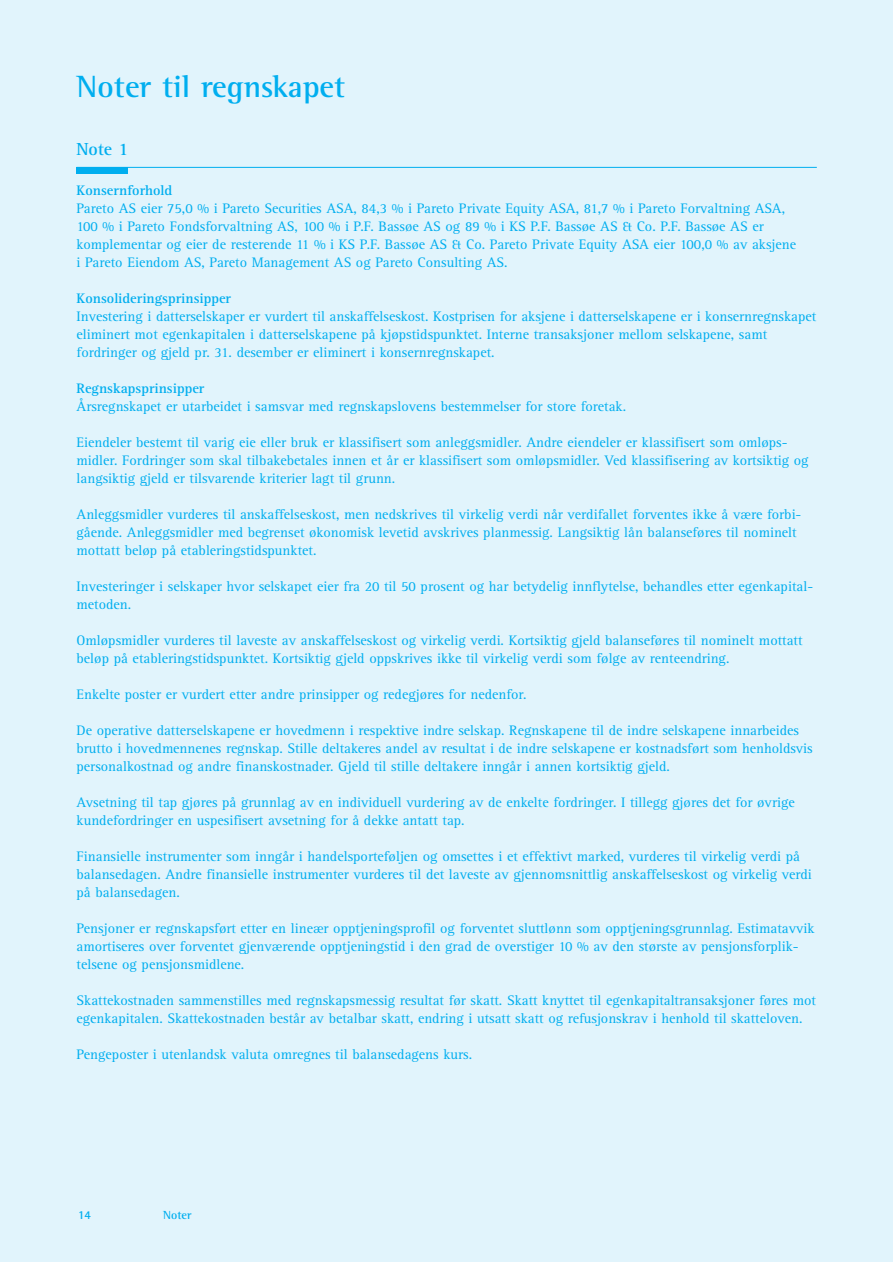
<style>
.page{position:relative;width:893px;height:1262px;background:#fff}
.page>*{position:absolute;margin:0;border:0;box-sizing:border-box;transform-origin:0 0}
.t1{font:700 31.5px "Rotis Semi Serif";color:#00aeef}
.t2{font:700 18px "Rotis Serif";color:#00aeef}
.t3{font:14.25px/18px "Rotis Serif";color:#00aeef}
.t4{font:700 14.25px "Rotis Serif";color:#00aeef}
.t5{font:700 12px "Rotis Semi Serif";color:#00aeef}
.t6{font:700 12px "Rotis Semi Sans";color:#00aeef}
</style>
<div class="page">
<div style="left:0;top:0;width:892px;height:1261px;background:#e1f4fc"></div>
<hr style="left:77px;top:167px;width:739px;height:1px;background:#00aeef">
<div style="left:77px;top:167px;width:51px;height:7px;background:#00aeef"></div>
<h1 class="t1" style="left:77px;top:75px;width:270px">Noter til regnskapet</h1>
<p class="t2" style="left:77px;top:142px;width:53px">Note 1</p>
<p class="t4" style="left:77px;top:185px;width:97px">Konsernforhold</p>
<p class="t3" style="left:77px;top:201px;width:721px">Pareto AS eier 75,0 % i Pareto Securities ASA, 84,3 % i Pareto Private Equity ASA, 81,7 % i Pareto Forvaltning ASA, 100 % i Pareto Fondsforvaltning AS, 100 % i P.F. Bassøe AS og 89 % i KS P.F. Bassøe AS &amp; Co. P.F. Bassøe AS er komplementar og eier de resterende 11 % i KS P.F. Bassøe AS &amp; Co. Pareto Private Equity ASA eier 100,0 % av aksjene i Pareto Eiendom AS, Pareto Management AS og Pareto Consulting AS.</p>
<p class="t4" style="left:77px;top:293px;width:156px">Konsolideringsprinsipper</p>
<p class="t3" style="left:77px;top:309px;width:741px">Investering i datterselskaper er vurdert til anskaffelseskost. Kostprisen for aksjene i datterselskapene er i konsernregnskapet eliminert mot egenkapitalen i datterselskapene på kjøpstidspunktet. Interne transaksjoner mellom selskapene, samt fordringer og gjeld pr. 31. desember er eliminert i konsernregnskapet.</p>
<p class="t4" style="left:77px;top:383px;width:129px">Regnskapsprinsipper</p>
<p class="t3" style="left:77px;top:399px;width:551px">Årsregnskapet er utarbeidet i samsvar med regnskapslovens bestemmelser for store foretak.</p>
<p class="t3" style="left:77px;top:435px;width:733px">Eiendeler bestemt til varig eie eller bruk er klassifisert som anleggsmidler. Andre eiendeler er klassifisert som omløps&shy;midler. Fordringer som skal tilbakebetales innen et år er klassifisert som omløpsmidler. Ved klassifisering av kortsiktig og langsiktig gjeld er tilsvarende kriterier lagt til grunn.</p>
<p class="t3" style="left:77px;top:507px;width:726px">Anleggsmidler vurderes til anskaffelseskost, men nedskrives til virkelig verdi når verdifallet forventes ikke å være forbi&shy;gående. Anleggsmidler med begrenset økonomisk levetid avskrives planmessig. Langsiktig lån balanseføres til nominelt mottatt beløp på etableringstidspunktet.</p>
<p class="t3" style="left:77px;top:579px;width:738px">Investeringer i selskaper hvor selskapet eier fra 20 til 50 prosent og har betydelig innflytelse, behandles etter egenkapital&shy;metoden.</p>
<p class="t3" style="left:77px;top:633px;width:727px">Omløpsmidler vurderes til laveste av anskaffelseskost og virkelig verdi. Kortsiktig gjeld balanseføres til nominelt mottatt beløp på etableringstidspunktet. Kortsiktig gjeld oppskrives ikke til virkelig verdi som følge av renteendring.</p>
<p class="t3" style="left:77px;top:687px;width:451px">Enkelte poster er vurdert etter andre prinsipper og redegjøres for nedenfor.</p>
<p class="t3" style="left:77px;top:723px;width:737px">De operative datterselskapene er hovedmenn i respektive indre selskap. Regnskapene til de indre selskapene innarbeides brutto i hovedmennenes regnskap. Stille deltakeres andel av resultat i de indre selskapene er kostnadsført som henholdsvis personalkostnad og andre finanskostnader. Gjeld til stille deltakere inngår i annen kortsiktig gjeld.</p>
<p class="t3" style="left:77px;top:795px;width:719px">Avsetning til tap gjøres på grunnlag av en individuell vurdering av de enkelte fordringer. I tillegg gjøres det for øvrige kundefordringer en uspesifisert avsetning for å dekke antatt tap.</p>
<p class="t3" style="left:77px;top:849px;width:736px">Finansielle instrumenter som inngår i handelsporteføljen og omsettes i et effektivt marked, vurderes til virkelig verdi på balansedagen. Andre finansielle instrumenter vurderes til det laveste av gjennomsnittlig anskaffelseskost og virkelig verdi på balansedagen.</p>
<p class="t3" style="left:77px;top:921px;width:739px">Pensjoner er regnskapsført etter en lineær opptjeningsprofil og forventet sluttlønn som opptjeningsgrunnlag. Estimatavvik amortiseres over forventet gjenværende opptjeningstid i den grad de overstiger 10 % av den største av pensjonsforplik&shy;telsene og pensjonsmidlene.</p>
<p class="t3" style="left:77px;top:993px;width:740px">Skattekostnaden sammenstilles med regnskapsmessig resultat før skatt. Skatt knyttet til egenkapitaltransaksjoner føres mot egenkapitalen. Skattekostnaden består av betalbar skatt, endring i utsatt skatt og refusjonskrav i henhold til skatteloven.</p>
<p class="t3" style="left:77px;top:1047px;width:397px">Pengeposter i utenlandsk valuta omregnes til balansedagens kurs.</p>
<p class="t6" style="left:78px;top:1211px;width:14px">14</p>
<p class="t5" style="left:163px;top:1211px;width:30px">Noter</p>
</div>
